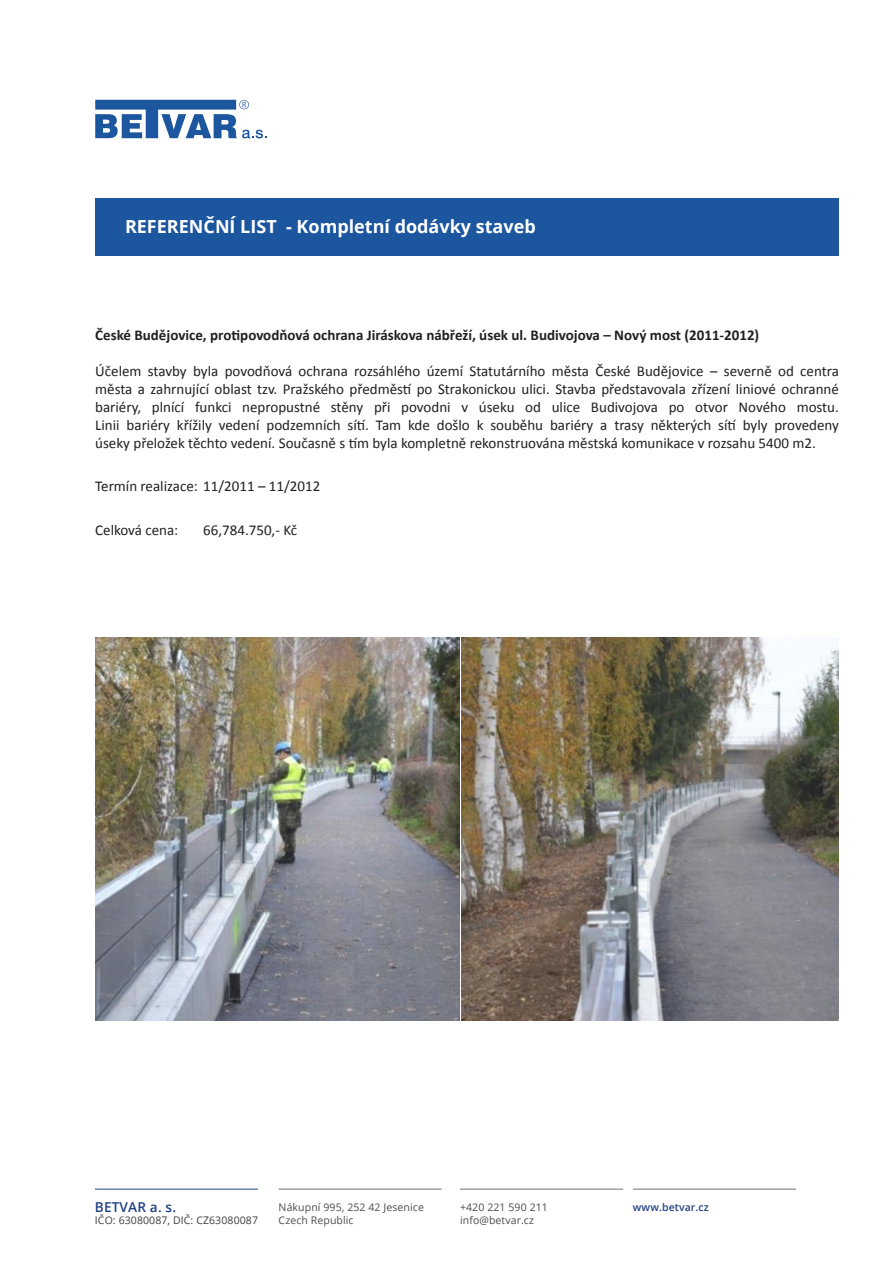
<style>
.page{position:relative;width:893px;height:1263px;background:#fff}
.page>*{position:absolute;margin:0;border:0;box-sizing:border-box;transform-origin:0 0}
.t1{font:700 18px "Open Sans";color:#fff}
.t2{font:15px/18px "Calibri";color:#231f20;text-align:justify}
.t3{font:700 15px "Calibri";color:#231f20}
.t4{font:600 13.65px "Open Sans";letter-spacing:.01em;color:#214185}
.t5{font:10.5px/12.6px "Open Sans";letter-spacing:.01em;color:#4b4c4d}
.t6{font:10.5px "Open Sans";letter-spacing:.01em;color:#3e3e3f}
.t7{font:600 10.5px "Open Sans";letter-spacing:.01em;color:#214185}
</style>
<div class="page">
<svg style="left:95px;top:100px;width:172px;height:38px"></svg>
<hr style="left:95px;top:1189px;width:163px;height:1px;background:#214185">
<hr style="left:279px;top:1189px;width:163px;height:1px;background:#6c6d70">
<hr style="left:460px;top:1189px;width:163px;height:1px;background:#6c6d70">
<hr style="left:633px;top:1189px;width:163px;height:1px;background:#6c6d70">
<div style="left:95px;top:198px;width:744px;height:58px;background:#1c569f"></div>
<img style="left:95px;top:638px;width:365px;height:382px">
<img style="left:462px;top:638px;width:377px;height:382px">
<p class="t1" style="left:125px;top:213px;width:412px">REFERENČNÍ LIST - Kompletní dodávky staveb</p>
<p class="t3" style="left:95px;top:326px;width:666px">České Budějovice, protipovodňová ochrana Jiráskova nábřeží, úsek ul. Budivojova – Nový most (2011-2012)</p>
<p class="t2" style="left:95px;top:362px;width:745px">Účelem stavby byla povodňová ochrana rozsáhlého území Statutárního města České Budějovice – severně od centra města a zahrnující oblast tzv. Pražského předměstí po Strakonickou ulici. Stavba představovala zřízení liniové ochranné bariéry, plnící funkci nepropustné stěny při povodni v úseku od ulice Budivojova po otvor Nového mostu.<br>Linii bariéry křížily vedení podzemních sítí. Tam kde došlo k souběhu bariéry a trasy některých sítí byly provedeny úseky přeložek těchto vedení. Současně s tím byla kompletně rekonstruována městská komunikace v rozsahu 5400 m2.</p>
<p class="t2" style="left:95px;top:477px;width:227px">Termín realizace: 11/2011 – 11/2012</p>
<p class="t2" style="left:95px;top:521px;width:85px">Celková cena:</p>
<p class="t2" style="left:203px;top:521px;width:95px">66,784.750,- Kč</p>
<p class="t4" style="left:95px;top:1197px;width:83px">BETVAR a. s.</p>
<p class="t6" style="left:95px;top:1213px;width:165px">IČO: 63080087, DIČ: CZ63080087</p>
<p class="t5" style="left:279px;top:1201px;width:147px">Nákupní 995, 252 42 Jesenice<br>Czech Republic</p>
<p class="t5" style="left:460px;top:1201px;width:89px">+420 221 590 211 info@betvar.cz</p>
<p class="t7" style="left:633px;top:1200px;width:77px">www.betvar.cz</p>
</div>
